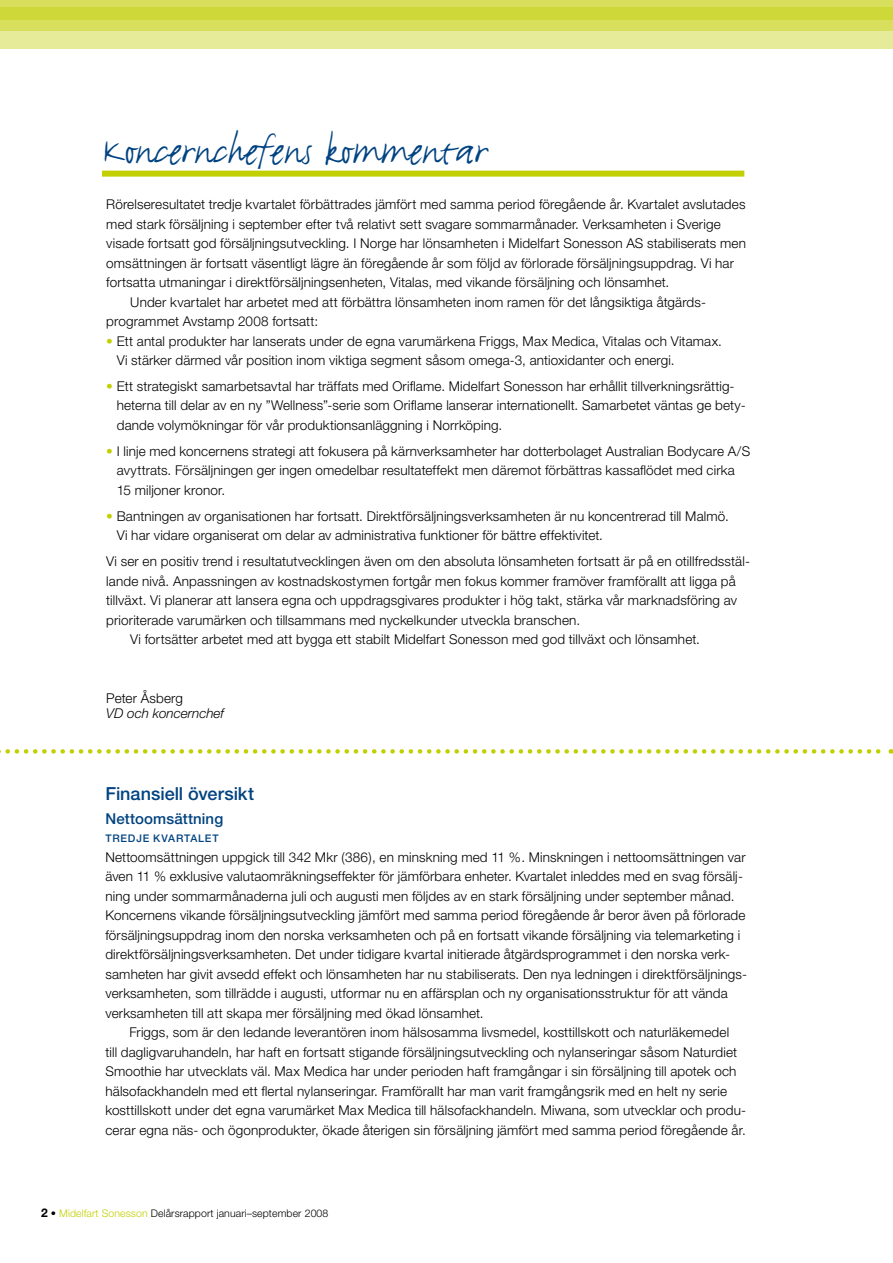
<style>
.page{position:relative;width:893px;height:1263px;background:#fff}
.page>*{position:absolute;margin:0;border:0;box-sizing:border-box;transform-origin:0 0}
.t1{font:45px "FF Justlefthand";color:#004381}
.t2{font:500 18px "Helvetica Neue";color:#004381}
.t3{font:500 15px "Helvetica Neue";letter-spacing:.005em;color:#004381}
.t4{font:300 13.5px/19.5px "Helvetica Neue";letter-spacing:.01em;color:#000}
.t5{font:italic 300 13.5px "Helvetica Neue";color:#000}
.t6{font:300 10.5px "Helvetica Neue";letter-spacing:.01em;color:#000}
.t7{font:500 10.5px "Helvetica Neue";letter-spacing:.075em;color:#004381}
.s1{color:#c2cf00}
.s2{font-weight:700;font-size:12px}
</style>
<div class="page">
<svg style="left:0;top:0;width:892px;height:48px;background:#dee47a"></svg>
<div style="left:0;top:7px;width:893px;height:13px;background:#ced838"></div>
<hr style="left:892px;top:0;width:1px;height:48px;background:#c2cf00">
<svg style="left:892px;top:7px;width:1px;height:13px"></svg>
<div style="left:102px;top:171px;width:642px;height:6px;background:#c2cf00"></div>
<svg style="left:0;top:749px;width:892px;height:5px"></svg>
<h1 class="t1" style="left:102px;top:122px;width:387px">Koncernchefens kommentar</h1>
<p class="t4" style="left:106px;top:194px;width:641px">Rörelseresultatet tredje kvartalet förbättrades jämfört med samma period föregående år. Kvartalet avslutades</p>
<p class="t4" style="left:106px;top:214px;width:616px">med stark försäljning i september efter två relativt sett svagare sommarmånader. Verksamheten i Sverige</p>
<p class="t4" style="left:106px;top:233px;width:641px">visade fortsatt god försäljningsutveckling. I Norge har lönsamheten i Midelfart Sonesson AS stabiliserats men</p>
<p class="t4" style="left:106px;top:253px;width:629px">omsättningen är fortsatt väsentligt lägre än föregående år som följd av förlorade försäljningsuppdrag. Vi har</p>
<p class="t4" style="left:106px;top:272px;width:564px">fortsatta utmaningar i direktförsäljningsenheten, Vitalas, med vikande försäljning och lönsamhet.</p>
<p class="t4" style="left:130px;top:292px;width:577px">Under kvartalet har arbetet med att förbättra lönsamheten inom ramen för det långsiktiga åtgärds-</p>
<p class="t4" style="left:106px;top:311px;width:214px">programmet Avstamp 2008 fortsatt:</p>
<p class="t4" style="left:117px;top:331px;width:607px;text-indent:-11px"><span class="s1">•</span> Ett antal produkter har lanserats under de egna varumärkena Friggs, Max Medica, Vitalas och Vitamax.<br>Vi stärker därmed vår position inom viktiga segment såsom omega-3, antioxidanter och energi.</p>
<p class="t4" style="left:117px;top:376px;width:630px;text-indent:-11px"><span class="s1">•</span> Ett strategiskt samarbetsavtal har träffats med Oriflame. Midelfart Sonesson har erhållit tillverkningsrättig&shy;heterna till delar av en ny ”Wellness”-serie som Oriflame lanserar internationellt. Samarbetet väntas ge bety&shy;dande volymökningar för vår produktionsanläggning i Norrköping.</p>
<p class="t4" style="left:117px;top:441px;width:635px;text-indent:-11px"><span class="s1">•</span> I linje med koncernens strategi att fokusera på kärnverksamheter har dotterbolaget Australian Bodycare A/S avyttrats. Försäljningen ger ingen omedelbar resultateffekt men däremot förbättras kassaflödet med cirka<br>15 miljoner kronor.</p>
<p class="t4" style="left:117px;top:506px;width:613px;text-indent:-11px"><span class="s1">•</span> Bantningen av organisationen har fortsatt. Direktförsäljningsverksamheten är nu koncentrerad till Malmö.<br>Vi har vidare organiserat om delar av administrativa funktioner för bättre effektivitet.</p>
<p class="t4" style="left:106px;top:551px;width:645px">Vi ser en positiv trend i resultatutvecklingen även om den absoluta lönsamheten fortsatt är på en otillfredsstäl-</p>
<p class="t4" style="left:106px;top:571px;width:631px">lande nivå. Anpassningen av kostnadskostymen fortgår men fokus kommer framöver framförallt att ligga på</p>
<p class="t4" style="left:106px;top:590px;width:632px">tillväxt. Vi planerar att lansera egna och uppdragsgivares produkter i hög takt, stärka vår marknadsföring av</p>
<p class="t4" style="left:106px;top:610px;width:475px">prioriterade varumärken och tillsammans med nyckelkunder utveckla branschen.</p>
<p class="t4" style="left:130px;top:629px;width:571px">Vi fortsätter arbetet med att bygga ett stabilt Midelfart Sonesson med god tillväxt och lönsamhet.</p>
<p class="t4" style="left:106px;top:688px;width:78px">Peter Åsberg</p>
<p class="t5" style="left:106px;top:705px;width:119px">VD och koncernchef</p>
<h2 class="t2" style="left:105px;top:783px;width:150px">Finansiell översikt</h2>
<p class="t3" style="left:105px;top:810px;width:119px">Nettoomsättning</p>
<p class="t7" style="left:105px;top:832px;width:115px">TREDJE KVARTALET</p>
<p class="t4" style="left:105px;top:847px;width:643px">Nettoomsättningen uppgick till 342 Mkr (386), en minskning med 11 %. Minskningen i nettoomsättningen var även 11 % exklusive valutaomräkningseffekter för jämförbara enheter. Kvartalet inleddes med en svag försälj&shy;ning under sommarmånaderna juli och augusti men följdes av en stark försäljning under september månad.<br>Koncernens vikande försäljningsutveckling jämfört med samma period föregående år beror även på förlorade försäljningsuppdrag inom den norska verksamheten och på en fortsatt vikande försäljning via telemarketing i direktförsäljningsverksamheten. Det under tidigare kvartal initierade åtgärdsprogrammet i den norska verk&shy;samheten har givit avsedd effekt och lönsamheten har nu stabiliserats. Den nya ledningen i direktförsäljnings&shy;verksamheten, som tillrädde i augusti, utformar nu en affärsplan och ny organisationsstruktur för att vända verksamheten till att skapa mer försäljning med ökad lönsamhet.</p>
<p class="t4" style="left:105px;top:1022px;width:642px;text-indent:24px">Friggs, som är den ledande leverantören inom hälsosamma livsmedel, kosttillskott och naturläkemedel<br>till dagligvaruhandeln, har haft en fortsatt stigande försäljningsutveckling och nylanseringar såsom Naturdiet Smoothie har utvecklats väl. Max Medica har under perioden haft framgångar i sin försäljning till apotek och hälsofackhandeln med ett flertal nylanseringar. Framförallt har man varit framgångsrik med en helt ny serie kosttillskott under det egna varumärket Max Medica till hälsofackhandeln. Miwana, som utvecklar och produ&shy;cerar egna näs- och ögonprodukter, ökade återigen sin försäljning jämfört med samma period föregående år.</p>
<p class="t6" style="left:41px;top:1207px;width:289px"><span class="s2">2</span> • <span class="s1">Midelfart Sonesson</span> Delårsrapport januari–september 2008</p>
</div>
